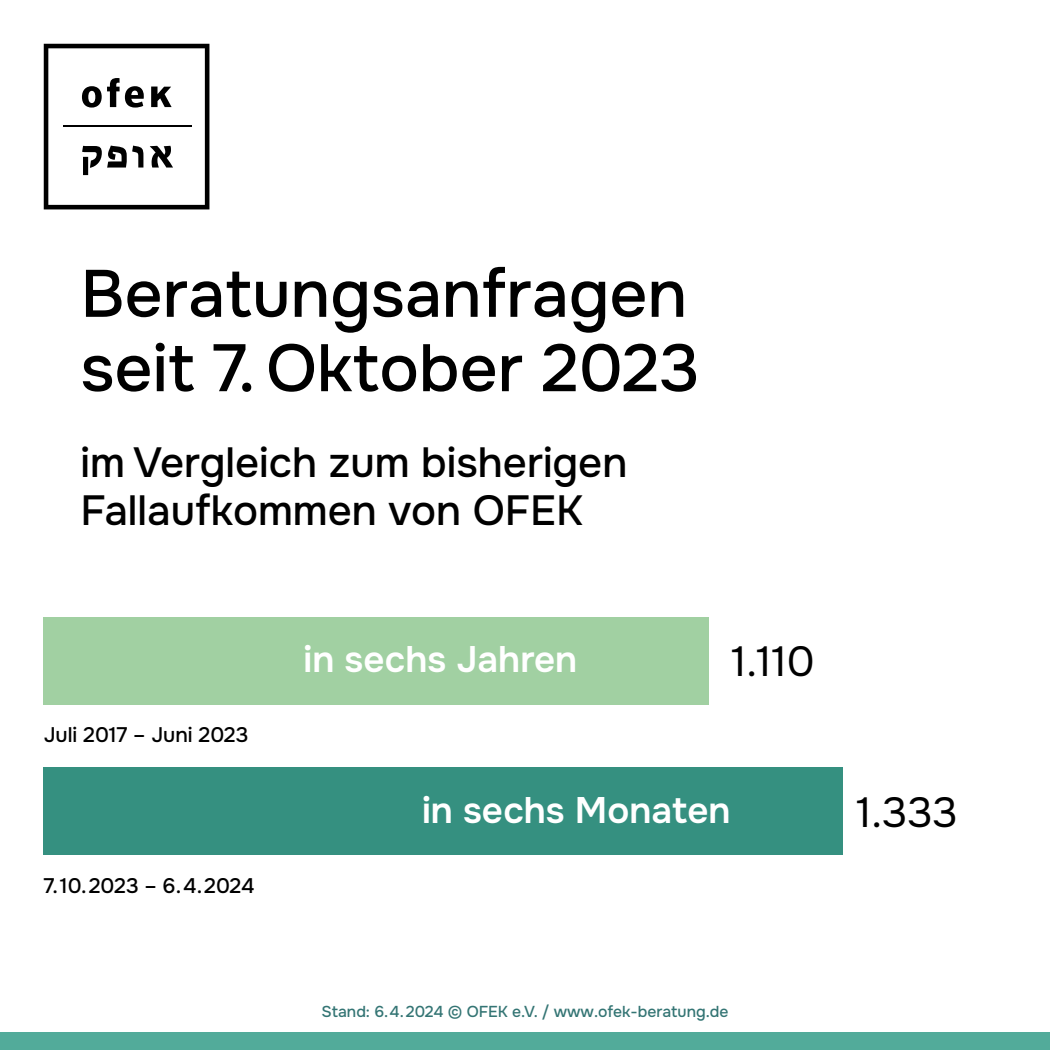
<style>
.page{position:relative;width:1050px;height:1050px;background:#fff}
.page>*{position:absolute;margin:0;border:0;box-sizing:border-box;transform-origin:0 0}
.Head{font:500 66.5px/74.4px "Onest";color:#000}
.t1{font:500 42px/48.1px "Onest";color:#000}
.Sub_regular{font:42px "Onest";color:#000}
.t2{font:600 36.75px "Onest";color:#fff}
.Daten_medium_24{font:500 21px "Onest";color:#000}
.t3{font:500 15.75px "Onest";color:#347574}
</style>
<div class="page">
<div style="left:0;top:1032px;width:1050px;height:18px;background:#52ab9a"></div>
<svg style="left:44px;top:44px;width:165px;height:165px"></svg>
<hr style="left:63px;top:125px;width:129px;height:2px;background:#000">
<div style="left:44px;top:617px;width:665px;height:87px;background:#a1d0a2"></div>
<div style="left:44px;top:767px;width:799px;height:88px;background:#359080"></div>
<p class="Head" style="left:80px;top:258px;width:621px">Beratungsanfragen seit 7. Oktober 2023</p>
<p class="t1" style="left:80px;top:439px;width:548px">im Vergleich zum bisherigen<br>Fallaufkommen von OFEK</p>
<p class="Daten_medium_24" style="left:44px;top:722px;width:206px">Juli 2017 – Juni 2023</p>
<p class="Daten_medium_24" style="left:44px;top:873px;width:212px">7.10.2023 – 6.4.2024</p>
<p class="t2" style="left:304px;top:637px;width:275px">in sechs Jahren</p>
<p class="Sub_regular" style="left:731px;top:636px;width:85px">1.110</p>
<p class="t2" style="left:422px;top:787px;width:310px">in sechs Monaten</p>
<p class="Sub_regular" style="left:856px;top:787px;width:103px">1.333</p>
<p class="t3" style="left:321px;top:1002px;width:409px">Stand: 6.4.2024 © OFEK e.V. / www.ofek-beratung.de</p>
</div>
